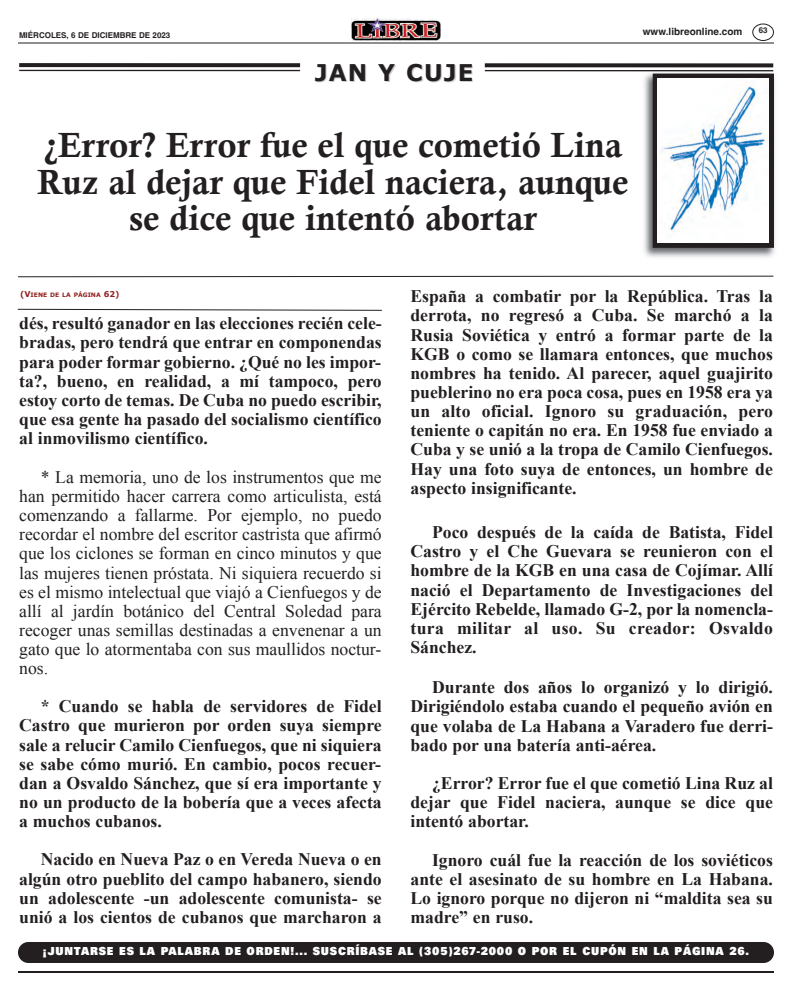
<style>
.page{position:relative;width:792px;height:990px;background:#fff}
.page>*{position:absolute;margin:0;border:0;box-sizing:border-box;transform-origin:0 0}
.t1{font:35px/36.5px "Calis MT Bol";color:#231f20;text-align:center}
.t2{font:700 23px "Verdana";letter-spacing:.05em;color:#231f20}
.t3{font:700 17.6px/19.2px "Times New Roman";color:#231f20;text-align:justify}
.t4{font:17.6px/19.2px "Times New Roman";color:#231f20;text-align:justify}
.t5{font:12px "Univers Ultra Bold DTC";letter-spacing:.065em;color:#fff;scale:.92 1}
.t6{font:700 10px "Helvetica";color:#231f20}
.t7{font:700 8px "Helvetica";color:#231f20}
.t8{font:700 6px "Verdana";color:#91211f}
.s1{font-size:8px}
</style>
<div class="page">
<hr style="left:18px;top:43px;width:756px;height:1px;background:#231f20">
<img style="left:351px;top:18px;width:90px;height:22px">
<svg style="left:752px;top:24px;width:22px;height:17px"></svg>
<hr style="left:18px;top:971px;width:756px;height:2px;background:#231f20">
<div style="left:18px;top:942px;width:756px;height:21px;background:#231f20;border-radius:10px"></div>
<svg style="left:18px;top:275px;width:756px;height:3px"></svg>
<img style="left:640px;top:70px;width:135px;height:188px">
<div style="left:653px;top:74px;width:121px;height:174px;border:5px solid #231f20"></div>
<img style="left:658px;top:79px;width:111px;height:164px">
<svg style="left:17px;top:308px;width:365px;height:3px"></svg>
<svg style="left:19px;top:63px;width:281px;height:4px"></svg>
<hr style="left:19px;top:70px;width:281px;height:1px;background:#231f20">
<svg style="left:485px;top:63px;width:288px;height:4px"></svg>
<hr style="left:485px;top:70px;width:288px;height:1px;background:#231f20">
<p class="t7" style="left:19px;top:32px;width:153px">MIÉRCOLES, 6 DE DICIEMBRE DE 2023</p>
<p class="t6" style="left:643px;top:27px;width:101px">www.libreonline.com</p>
<p class="t7" style="left:759px;top:27px;width:10px">63</p>
<h2 class="t2" style="left:315px;top:58px;width:160px">JAN Y CUJE</h2>
<h1 class="t1" style="left:38px;top:132px;width:593px">¿Error? Error fue el que cometió Lina<br>Ruz al dejar que Fidel naciera, aunque se dice que intentó abortar</h1>
<p class="t8" style="left:20px;top:291px;width:101px"><span class="s1">(V</span>IENE DE LA PÁGINA <span class="s1">62)</span></p>
<p class="t3" style="left:19px;top:314px;width:364px">dés, resultó ganador en las elecciones recién cele&shy;bradas, pero tendrá que entrar en componendas para poder formar gobierno. ¿Qué no les impor&shy;ta?, bueno, en realidad, a mí tampoco, pero estoy corto de temas. De Cuba no puedo escribir, que esa gente ha pasado del socialismo científico al inmovilismo científico.</p>
<p class="t4" style="left:19px;top:467px;width:364px;text-indent:22px">* La memoria, uno de los instrumentos que me han permitido hacer carrera como articulista, está comenzando a fallarme. Por ejemplo, no puedo recordar el nombre del escritor castrista que afirmó que los ciclones se forman en cinco minutos y que las mujeres tienen próstata. Ni siquiera recuerdo si es el mismo intelectual que viajó a Cienfuegos y de allí al jardín botánico del Central Soledad para recoger unas semillas destinadas a envenenar a un gato que lo atormentaba con sus maullidos noctur&shy;nos.</p>
<p class="t3" style="left:19px;top:697px;width:364px;text-indent:22px">* Cuando se habla de servidores de Fidel Castro que murieron por orden suya siempre sale a relucir Camilo Cienfuegos, que ni siquiera se sabe cómo murió. En cambio, pocos recuer&shy;dan a Osvaldo Sánchez, que sí era importante y no un producto de la bobería que a veces afecta a muchos cubanos.</p>
<p class="t3" style="left:19px;top:850px;width:364px;text-indent:22px">Nacido en Nueva Paz o en Vereda Nueva o en algún otro pueblito del campo habanero, siendo un adolescente -un adolescente comunista- se unió a los cientos de cubanos que marcharon a</p>
<p class="t3" style="left:411px;top:287px;width:364px">España a combatir por la República. Tras la derrota, no regresó a Cuba. Se marchó a la Rusia Soviética y entró a formar parte de la KGB o como se llamara entonces, que muchos nombres ha tenido. Al parecer, aquel guajirito pueblerino no era poca cosa, pues en 1958 era ya un alto oficial. Ignoro su graduación, pero teniente o capitán no era. En 1958 fue enviado a Cuba y se unió a la tropa de Camilo Cienfuegos.<br>Hay una foto suya de entonces, un hombre de aspecto insignificante.</p>
<p class="t3" style="left:411px;top:523px;width:364px;text-indent:22px">Poco después de la caída de Batista, Fidel Castro y el Che Guevara se reunieron con el hombre de la KGB en una casa de Cojímar. Allí nació el Departamento de Investigaciones del Ejército Rebelde, llamado G-2, por la nomencla&shy;tura militar al uso. Su creador: Osvaldo Sánchez.</p>
<p class="t3" style="left:411px;top:678px;width:364px;text-indent:22px">Durante dos años lo organizó y lo dirigió.<br>Dirigiéndolo estaba cuando el pequeño avión en que volaba de La Habana a Varadero fue derri&shy;bado por una batería anti-aérea.</p>
<p class="t3" style="left:411px;top:773px;width:364px;text-indent:22px">¿Error? Error fue el que cometió Lina Ruz al dejar que Fidel naciera, aunque se dice que intentó abortar.</p>
<p class="t3" style="left:411px;top:850px;width:364px;text-indent:22px">Ignoro cuál fue la reacción de los soviéticos ante el asesinato de su hombre en La Habana.<br>Lo ignoro porque no dijeron ni “maldita sea su madre” en ruso.</p>
<p class="t5" style="left:43px;top:947px;width:769px">¡JUNTARSE ES LA PALABRA DE ORDEN!... SUSCRÍBASE AL (305)267-2000 O POR EL CUPÓN EN LA PÁGINA 26.</p>
</div>
